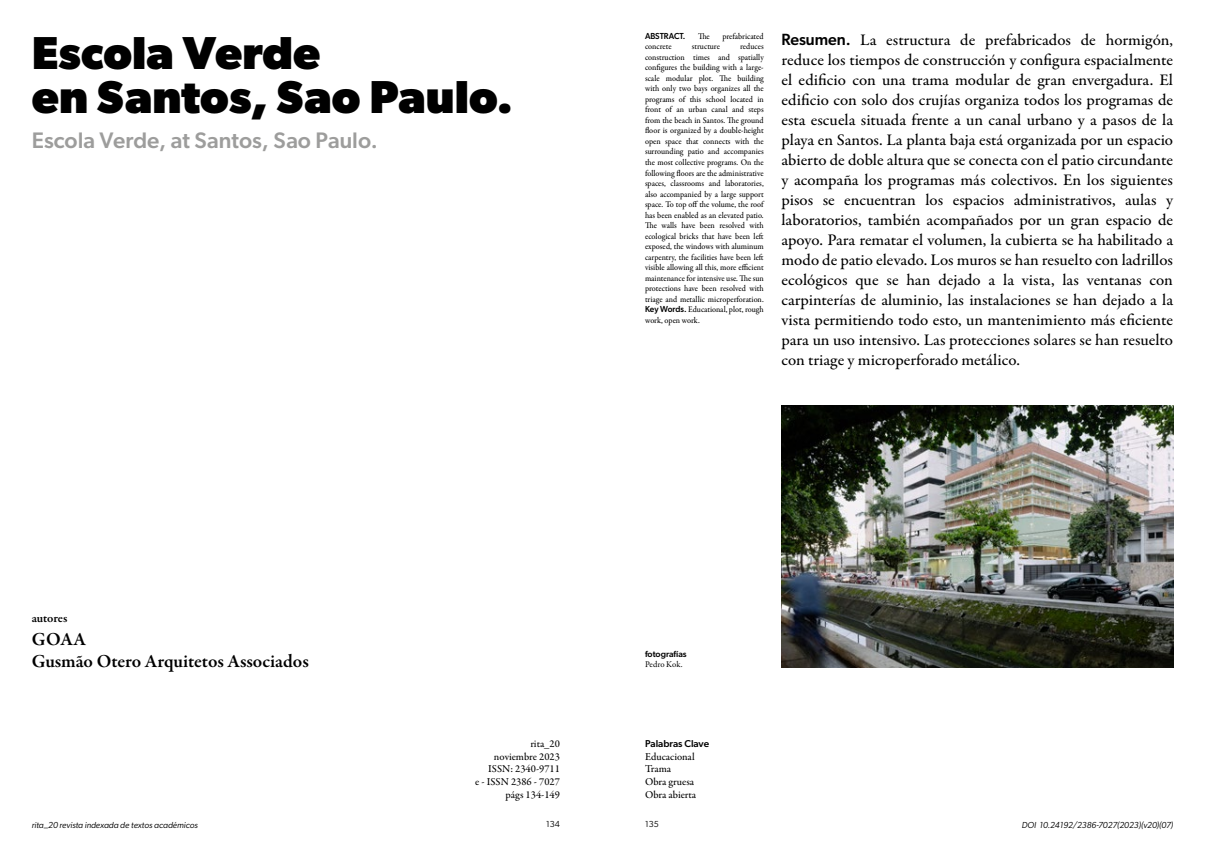
<style>
.page{position:relative;width:1205px;height:851px;background:#fff}
.page>*{position:absolute;margin:0;border:0;box-sizing:border-box;transform-origin:0 0}
.t1{font:700 46.25px/43.8px "Gibson";color:#000}
.t2{font:500 22.5px "Gibson";color:#9d9d9c}
.t3{font:600 18.75px/22.5px "Garamond Premr Pro";letter-spacing:-.005em;color:#000}
.t4{font:500 16.25px/20px "Garamond Premr Pro";color:#000;text-align:justify}
.t5{font:600 12.5px "Garamond Premr Pro";letter-spacing:-.01em;color:#000}
.t6{font:500 10.62px/12.8px "Garamond Premr Pro";color:#000;text-align:right}
.t7{font:500 10px "Gibson";color:#000}
.t8{font:500 8.75px/10.5px "Garamond Premr Pro";letter-spacing:-.005em;color:#000;text-align:justify;scale:.94 1}
.t9{font:italic 8.75px "Gibson";color:#000}
.t10{font:500 8.75px "Gibson";color:#000}
.t11{font:8.75px "Garamond Premr Pro";letter-spacing:-.005em;color:#000}
.t12{font:500 8.75px "Gibson";color:#000;scale:.94 1}
.t13{font:8.75px "Gibson";color:#000}
.s1{font-family:"Gibson"}
</style>
<div class="page">
<img style="left:781px;top:406px;width:392px;height:261px">
<h1 class="t1" style="left:32px;top:30px;width:482px">Escola Verde<br>en Santos, Sao Paulo.</h1>
<h2 class="t2" style="left:32px;top:126px;width:347px">Escola Verde, at Santos, Sao Paulo.</h2>
<p class="t12" style="left:645px;top:31px;width:45px">ABSTRACT.</p>
<p class="t8" style="left:698px;top:31px;width:14px">The</p>
<p class="t8" style="left:722px;top:31px;width:46px">prefabricated</p>
<p class="t8" style="left:645px;top:42px;width:30px">concrete</p>
<p class="t8" style="left:692px;top:42px;width:31px">structure</p>
<p class="t8" style="left:645px;top:42px;width:128px;text-indent:95px">reduces construction times and spatially configures the building with a large&shy;scale modular plot. The building with only two bays organizes all the programs of this school located in front of an urban canal and steps from the beach in Santos. The ground floor is organized by a double-height open space that connects with the surrounding patio and accompanies the most collective programs. On the following floors are the administrative spaces, classrooms and laboratories, also accompanied by a large support space. To top off the volume, the roof has been enabled as an elevated patio.<br>The walls have been resolved with ecological bricks that have been left exposed, the windows with aluminum carpentry, the facilities have been left visible allowing all this, more efficient maintenance for intensive use. The sun protections have been resolved with triage and metallic microperforation.<br><span class="s1">Key Words.</span> Educational, plot, rough work, open work.</p>
<p class="t4" style="left:781px;top:30px;width:393px"><span class="s1">Resumen.</span> La estructura de prefabricados de hormigón, reduce los tiempos de construcción y configura espacialmente el edificio con una trama modular de gran envergadura. El edificio con solo dos crujías organiza todos los programas de esta escuela situada frente a un canal urbano y a pasos de la playa en Santos. La planta baja está organizada por un espacio abierto de doble altura que se conecta con el patio circundante y acompaña los programas más colectivos. En los siguientes pisos se encuentran los espacios administrativos, aulas y laboratorios, también acompañados por un gran espacio de apoyo. Para rematar el volumen, la cubierta se ha habilitado a modo de patio elevado. Los muros se han resuelto con ladrillos ecológicos que se han dejado a la vista, las ventanas con carpinterías de aluminio, las instalaciones se han dejado a la vista permitiendo todo esto, un mantenimiento más eficiente para un uso intensivo. Las protecciones solares se han resuelto con triage y microperforado metálico.</p>
<p class="t5" style="left:32px;top:610px;width:37px">autores</p>
<p class="t3" style="left:32px;top:627px;width:278px">GOAA<br>Gusmão Otero Arquitetos Associados</p>
<p class="t6" style="left:475px;top:737px;width:86px">rita_20<br>noviembre 2023<br>ISSN: 2340-9711<br>e - ISSN 2386 - 7027 págs 134-149</p>
<p class="t10" style="left:645px;top:648px;width:43px">fotografías</p>
<p class="t11" style="left:645px;top:659px;width:39px">Pedro Kok.</p>
<p class="t7" style="left:645px;top:737px;width:66px">Palabras Clave</p>
<p class="t6" style="left:645px;top:750px;width:53px;text-align:left">Educacional<br>Trama<br>Obra gruesa<br>Obra abierta</p>
<p class="t9" style="left:32px;top:819px;width:168px">rita_20 revista indexada de textos académicos</p>
<p class="t13" style="left:546px;top:818px;width:15px">134</p>
<p class="t13" style="left:645px;top:818px;width:15px">135</p>
<p class="t9" style="left:1022px;top:819px;width:153px">DOI 10.24192/2386-7027(2023)(v20)(07)</p>
</div>
